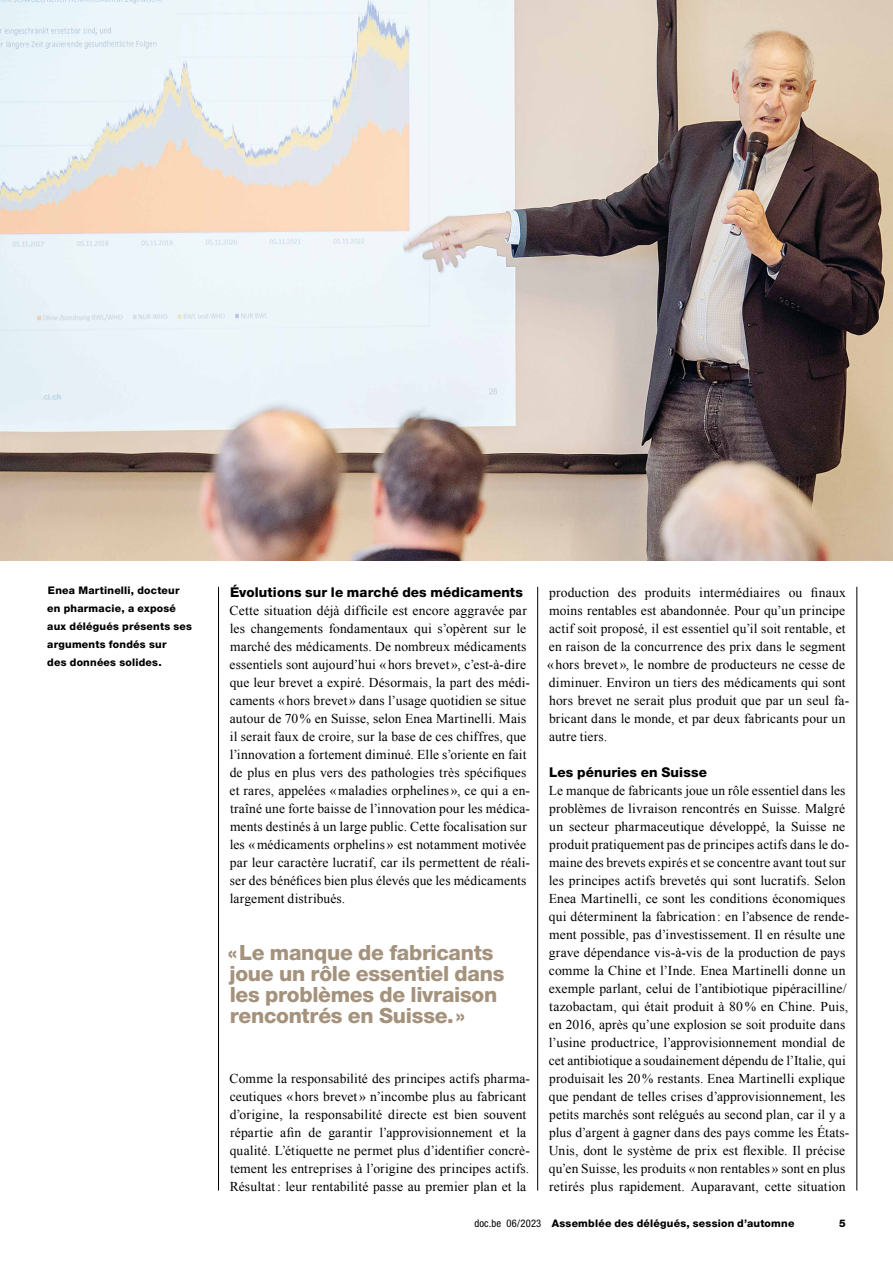
<style>
.page{position:relative;width:893px;height:1263px;background:#fff}
.page>*{position:absolute;margin:0;border:0;box-sizing:border-box;transform-origin:0 0}
.t1{font:800 21px/21px "Helvetica Neue LT Std";letter-spacing:-.015em;color:#a4927c}
.t2{font:13.5px/18px "Times New Roman";letter-spacing:.01em;color:#000}
.t3{font:800 13.5px "Helvetica Neue LT Std";letter-spacing:.01em;color:#000}
.t4{font:800 10.5px/18px "Helvetica Neue LT Std";letter-spacing:.02em;color:#000}
.s1{font-weight:400;font-stretch:condensed}
</style>
<div class="page">
<hr style="left:857px;top:587px;width:1px;height:603px;background:#000">
<hr style="left:537px;top:587px;width:1px;height:603px;background:#000">
<hr style="left:218px;top:587px;width:1px;height:603px;background:#000">
<img style="left:0;top:0;width:893px;height:560px">
<p class="t4" style="left:47px;top:581px;width:146px">Enea Martinelli, docteur en pharmacie, a exposé aux délégués présents ses arguments fondés sur<br>des données solides.</p>
<p class="t3" style="left:230px;top:584px;width:294px">Évolutions sur le marché des médicaments</p>
<p class="t2" style="left:230px;top:601px;width:302px">Cette situation déjà difficile est encore aggravée par les changements fondamentaux qui s’opèrent sur le marché des médicaments. De nombreux médicaments essentiels sont aujourd’hui « hors brevet», c’est-à-dire que leur brevet a expiré. Désormais, la part des médi&shy;caments «hors brevet» dans l’usage quotidien se situe autour de 70% en Suisse, selon Enea Martinelli. Mais il serait faux de croire, sur la base de ces chiffres, que l’innovation a fortement diminué. Elle s’oriente en fait de plus en plus vers des pathologies très spécifiques et rares, appelées «maladies orphelines », ce qui a en&shy;traîné une forte baisse de l’innovation pour les médica&shy;ments destinés à un large public. Cette focalisation sur les «médicaments orphelins » est notamment motivée par leur caractère lucratif, car ils permettent de réali&shy;ser des bénéfices bien plus élevés que les médicaments largement distribués.</p>
<h1 class="t1" style="left:228px;top:941px;width:278px">«Le manque de fabricants joue un rôle essentiel dans les problèmes de livraison rencontrés en Suisse.»</h1>
<p class="t2" style="left:230px;top:1069px;width:302px">Comme la responsabilité des principes actifs pharma&shy;ceutiques «hors brevet» n’incombe plus au fabricant d’origine, la responsabilité directe est bien souvent répartie afin de garantir l’approvisionnement et la qualité. L’étiquette ne permet plus d’identifier concrè&shy;tement les entreprises à l’origine des principes actifs.<br>Résultat: leur rentabilité passe au premier plan et la</p>
<p class="t2" style="left:547px;top:583px;width:304px">production des produits intermédiaires ou finaux moins rentables est abandonnée. Pour qu’un principe actif soit proposé, il est essentiel qu’il soit rentable, et en raison de la concurrence des prix dans le segment «hors brevet », le nombre de producteurs ne cesse de diminuer. Environ un tiers des médicaments qui sont hors brevet ne serait plus produit que par un seul fa&shy;bricant dans le monde, et par deux fabricants pour un autre tiers.</p>
<p class="t3" style="left:549px;top:764px;width:159px">Les pénuries en Suisse</p>
<p class="t2" style="left:549px;top:781px;width:302px">Le manque de fabricants joue un rôle essentiel dans les problèmes de livraison rencontrés en Suisse. Malgré un secteur pharmaceutique développé, la Suisse ne produit pratiquement pas de principes actifs dans le do&shy;maine des brevets expirés et se concentre avant tout sur les principes actifs brevetés qui sont lucratifs. Selon Enea Martinelli, ce sont les conditions économiques qui déterminent la fabrication: en l’absence de rende&shy;ment possible, pas d’investissement. Il en résulte une grave dépendance vis-à-vis de la production de pays comme la Chine et l’Inde. Enea Martinelli donne un exemple parlant, celui de l’antibiotique pipéracilline/ tazobactam, qui était produit à 80% en Chine. Puis, en 2016, après qu’une explosion se soit produite dans l’usine productrice, l’approvisionnement mondial de cet antibiotique a soudainement dépendu de l’Italie, qui produisait les 20% restants. Enea Martinelli explique que pendant de telles crises d’approvisionnement, les petits marchés sont relégués au second plan, car il y a plus d’argent à gagner dans des pays comme les États-Unis, dont le système de prix est flexible. Il précise qu’en Suisse, les produits « non rentables » sont en plus retirés plus rapidement. Auparavant, cette situation</p>
<p class="t4" style="left:474px;top:1214px;width:322px"><span class="s1">doc.be 06/2023</span> Assemblée des délégués, session d’automne</p>
<p class="t4" style="left:839px;top:1214px;width:8px">5</p>
</div>
